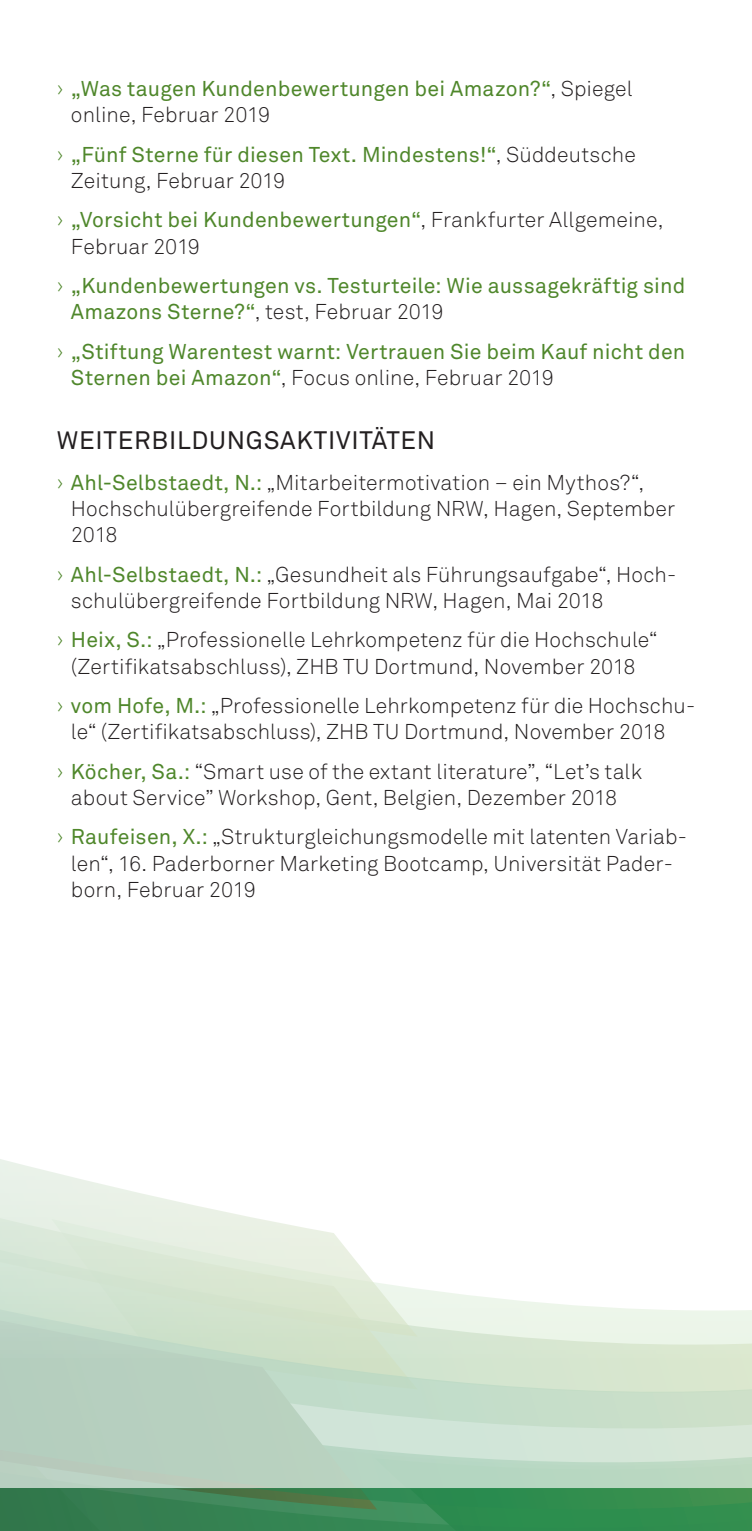
<style>
.page{position:relative;width:752px;height:1531px;background:#fff}
.page>*{position:absolute;margin:0;border:0;box-sizing:border-box;transform-origin:0 0}
.t1{font:25px "Akkurat Pro";letter-spacing:.03em;color:#231f20}
.t2{font:300 21.25px/26.2px "Akkurat Pro";letter-spacing:.005em;color:#231f20}
.t3{font:21.25px/26.2px "Akkurat Pro";letter-spacing:.01em;color:#4f872b}
.s1{font-weight:300}
.s2{font-weight:300;color:#231f20}
.s3{color:#4f872b}
.s4{font-weight:400;color:#4f872b}
</style>
<div class="page">
<svg style="left:0;top:1159px;width:417px;height:133px"></svg>
<svg style="left:0;top:1292px;width:751px;height:239px;background:#afceb6"></svg>
<p class="t3" style="left:71px;top:76px;width:563px;text-indent:-14px"><span class="s1">›</span> „Was taugen Kundenbewertungen bei Amazon?“<span class="s2">, Spiegel online, Februar 2019</span></p>
<p class="t3" style="left:71px;top:141px;width:566px;text-indent:-14px"><span class="s1">›</span> „Fünf Sterne für diesen Text. Mindestens!“<span class="s2">, Süddeutsche<br>Zeitung, Februar 2019</span></p>
<p class="t2" style="left:71px;top:207px;width:593px;text-indent:-14px"><span class="s3">›</span> <span class="s4">„Vorsicht bei Kundenbewertungen“</span>, Frankfurter Allgemeine,<br>Februar 2019</p>
<p class="t3" style="left:71px;top:272px;width:615px;text-indent:-14px"><span class="s1">›</span> „Kundenbewertungen vs. Testurteile: Wie aussagekräftig sind<br>Amazons Sterne?“<span class="s2">, test, Februar 2019</span></p>
<p class="t3" style="left:71px;top:338px;width:615px;text-indent:-14px"><span class="s1">›</span> „Stiftung Warentest warnt: Vertrauen Sie beim Kauf nicht den<br>Sternen bei Amazon“<span class="s2">, Focus online, Februar 2019</span></p>
<p class="t1" style="left:57px;top:425px;width:380px">WEITERBILDUNGSAKTIVITÄTEN</p>
<p class="t2" style="left:71px;top:469px;width:605px;text-indent:-14px"><span class="s3">›</span> <span class="s4">Ahl-Selbstaedt, N.:</span> „Mitarbeitermotivation – ein Mythos?“,<br>Hochschulübergreifende Fortbildung NRW, Hagen, September<br>2018</p>
<p class="t2" style="left:71px;top:561px;width:606px;text-indent:-14px"><span class="s3">›</span> <span class="s4">Ahl-Selbstaedt, N.:</span> „Gesundheit als Führungsaufgabe“, Hoch&shy;schulübergreifende Fortbildung NRW, Hagen, Mai 2018</p>
<p class="t2" style="left:57px;top:627px;width:602px;text-align:center"><span class="s3">›</span> <span class="s4">Heix, S.:</span> „Professionelle Lehrkompetenz für die Hochschule“ (Zertifikatsabschluss), ZHB TU Dortmund, November 2018</p>
<p class="t2" style="left:71px;top:692px;width:625px;text-indent:-14px"><span class="s3">›</span> <span class="s4">vom Hofe, M.:</span> „Professionelle Lehrkompetenz für die Hochschu&shy;le“ (Zertifikatsabschluss), ZHB TU Dortmund, November 2018</p>
<p class="t2" style="left:57px;top:758px;width:586px;text-align:center"><span class="s3">›</span> <span class="s4">Köcher, Sa.:</span> “Smart use of the extant literature”, “Let’s talk about Service” Workshop, Gent, Belgien, Dezember 2018</p>
<p class="t2" style="left:71px;top:824px;width:617px;text-indent:-14px"><span class="s3">›</span> <span class="s4">Raufeisen, X.:</span> „Strukturgleichungsmodelle mit latenten Variab&shy;len“, 16. Paderborner Marketing Bootcamp, Universität Pader&shy;born, Februar 2019</p>
</div>
